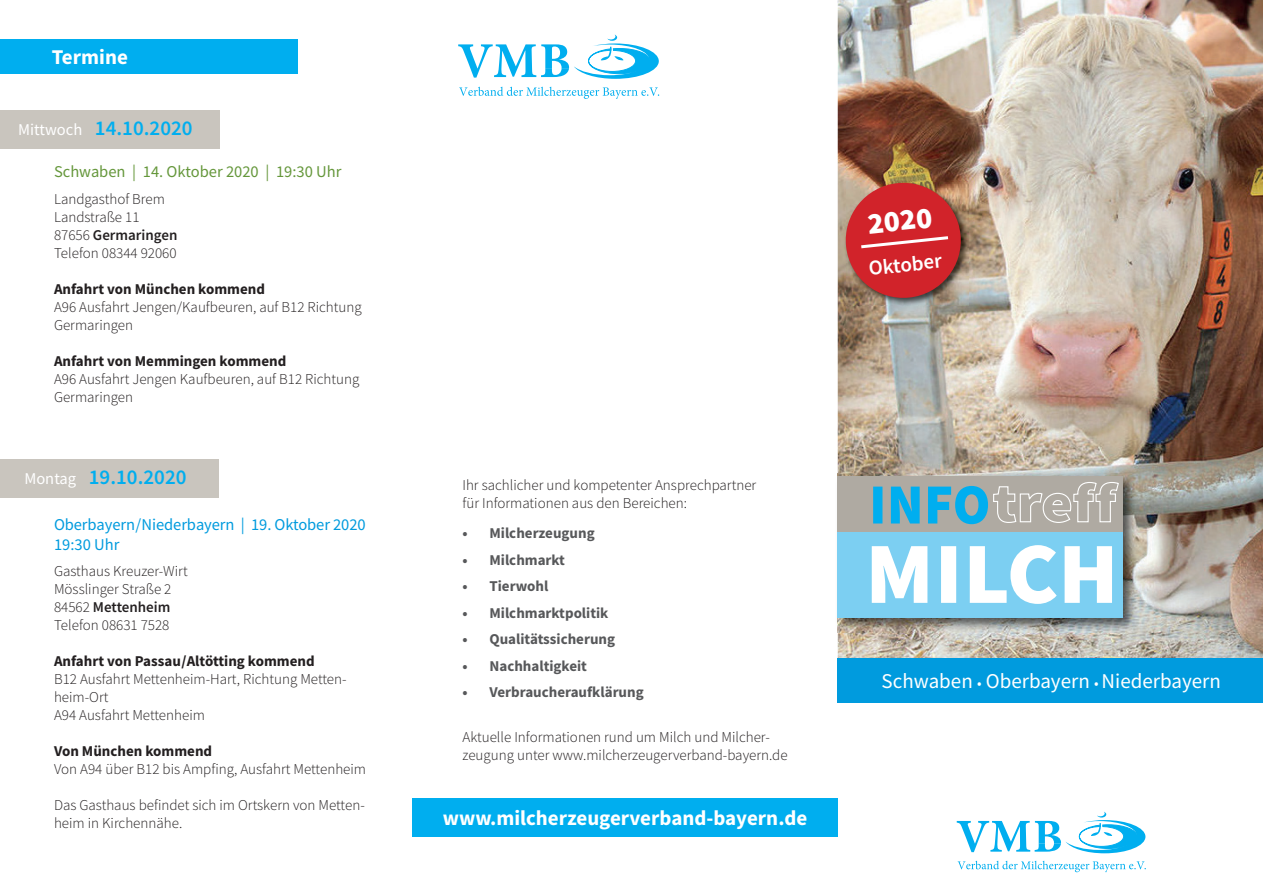
<style>
.page{position:relative;width:1263px;height:893px;background:#fff}
.page>*{position:absolute;margin:0;border:0;box-sizing:border-box;transform-origin:0 0}
.t1{font:900 30px "Source Sans Pro";color:#fff}
.t2{font:700 21px "Source Sans Pro";color:#fff}
.t3{font:600 21px "Source Sans Pro";color:#00aeef}
.t4{font:21px "Source Sans Pro";color:#fff}
.t5{font:600 21px "Source Sans Pro";color:#fff}
.t6{font:16.5px/19.8px "Source Sans Pro";letter-spacing:-.005em;color:#009bde}
.t7{font:16.5px "Source Sans Pro";color:#65973b}
.t8{font:300 15px/18px "Source Sans Pro";color:#231f20}
.t9{font:700 15px "Source Sans Pro";color:#57585a}
.t10{font:700 15px "Source Sans Pro";color:#231f20}
.s1{font-weight:400;font-size:16.5px;color:#fff}
.s2{font-weight:600}
.s3{font-size:15px}
</style>
<div class="page">
<img style="left:838px;top:0;width:425px;height:658px">
<div style="left:838px;top:658px;width:425px;height:44px;background:#009bde"></div>
<svg style="left:958px;top:861px;width:188px;height:11px"></svg>
<svg style="left:957px;top:812px;width:188px;height:41px"></svg>
<div style="left:0;top:39px;width:298px;height:34px;background:#00aeef"></div>
<div style="left:0;top:111px;width:219px;height:38px;background:#c9c5be"></div>
<svg style="left:459px;top:87px;width:200px;height:12px"></svg>
<svg style="left:458px;top:35px;width:201px;height:44px"></svg>
<div style="left:412px;top:798px;width:426px;height:39px;background:#00aeef"></div>
<img style="left:844px;top:181px;width:124px;height:125px">
<img style="left:843px;top:180px;width:121px;height:121px">
<img style="left:837px;top:474px;width:300px;height:158px">
<div style="left:838px;top:476px;width:285px;height:57px;background:#afaaa2"></div>
<div style="left:838px;top:533px;width:285px;height:85px;background:#7ccff2"></div>
<svg style="left:872px;top:545px;width:240px;height:59px"></svg>
<svg style="left:873px;top:482px;width:246px;height:42px"></svg>
<div style="left:0;top:459px;width:219px;height:38px;background:#c9c5be"></div>
<h2 class="t2" style="left:52px;top:43px;width:77px">Termine</h2>
<h2 class="t3" style="left:18px;top:114px;width:176px"><span class="s1">Mittwoch</span> 14.10.2020</h2>
<p class="t7" style="left:54px;top:161px;width:289px">Schwaben | 14. Oktober 2020 | 19:30 Uhr</p>
<p class="t8" style="left:54px;top:190px;width:125px">Landgasthof Brem<br>Landstraße 11<br>87656 <span class="s2">Germaringen<br></span>Telefon 08344 92060</p>
<p class="t10" style="left:54px;top:279px;width:213px">Anfahrt von München kommend</p>
<p class="t8" style="left:54px;top:298px;width:309px">A96 Ausfahrt Jengen/Kaufbeuren, auf B12 Richtung<br>Germaringen</p>
<p class="t10" style="left:54px;top:351px;width:234px">Anfahrt von Memmingen kommend</p>
<p class="t8" style="left:54px;top:370px;width:307px">A96 Ausfahrt Jengen Kaufbeuren, auf B12 Richtung<br>Germaringen</p>
<h2 class="t3" style="left:24px;top:463px;width:164px"><span class="s1">Montag</span> 19.10.2020</h2>
<p class="t6" style="left:54px;top:515px;width:313px">Oberbayern/Niederbayern | 19. Oktober 2020<br>19:30 Uhr</p>
<p class="t8" style="left:54px;top:562px;width:135px">Gasthaus Kreuzer-Wirt<br>Mösslinger Straße 2<br>84562 <span class="s2">Mettenheim<br></span>Telefon 08631 7528</p>
<p class="t10" style="left:54px;top:651px;width:262px">Anfahrt von Passau/Altötting kommend</p>
<p class="t8" style="left:54px;top:670px;width:294px">B12 Ausfahrt Mettenheim-Hart, Richtung Metten&shy;heim-Ort<br>A94 Ausfahrt Mettenheim</p>
<p class="t10" style="left:54px;top:741px;width:160px">Von München kommend</p>
<p class="t8" style="left:54px;top:760px;width:314px">Von A94 über B12 bis Ampfing, Ausfahrt Mettenheim</p>
<p class="t8" style="left:54px;top:796px;width:312px">Das Gasthaus befindet sich im Ortskern von Metten&shy;heim in Kirchennähe.</p>
<h1 class="t1" style="left:865px;top:203px;width:66px;rotate:-6deg">2020</h1>
<h2 class="t5" style="left:867px;top:255px;width:75px;rotate:-6deg">Oktober</h2>
<p class="t8" style="left:462px;top:476px;width:295px">Ihr sachlicher und kompetenter Ansprechpartner für Informationen aus den Bereichen:</p>
<p class="t9" style="left:462px;top:523px;width:134px">• Milcherzeugung</p>
<p class="t9" style="left:462px;top:550px;width:104px">• Milchmarkt</p>
<p class="t9" style="left:462px;top:576px;width:87px">• Tierwohl</p>
<p class="t9" style="left:462px;top:603px;width:148px">• Milchmarktpolitik</p>
<p class="t9" style="left:462px;top:629px;width:154px">• Qualitätssicherung</p>
<p class="t9" style="left:462px;top:656px;width:126px">• Nachhaltigkeit</p>
<p class="t9" style="left:462px;top:682px;width:183px">• Verbraucheraufklärung</p>
<p class="t8" style="left:462px;top:728px;width:327px">Aktuelle Informationen rund um Milch und Milcher&shy;zeugung unter www.milcherzeugerverband-bayern.de</p>
<h2 class="t2" style="left:443px;top:804px;width:366px">www.milcherzeugerverband-bayern.de</h2>
<h2 class="t4" style="left:882px;top:668px;width:341px">Schwaben <span class="s3">•</span> Oberbayern <span class="s3">•</span> Niederbayern</h2>
</div>
